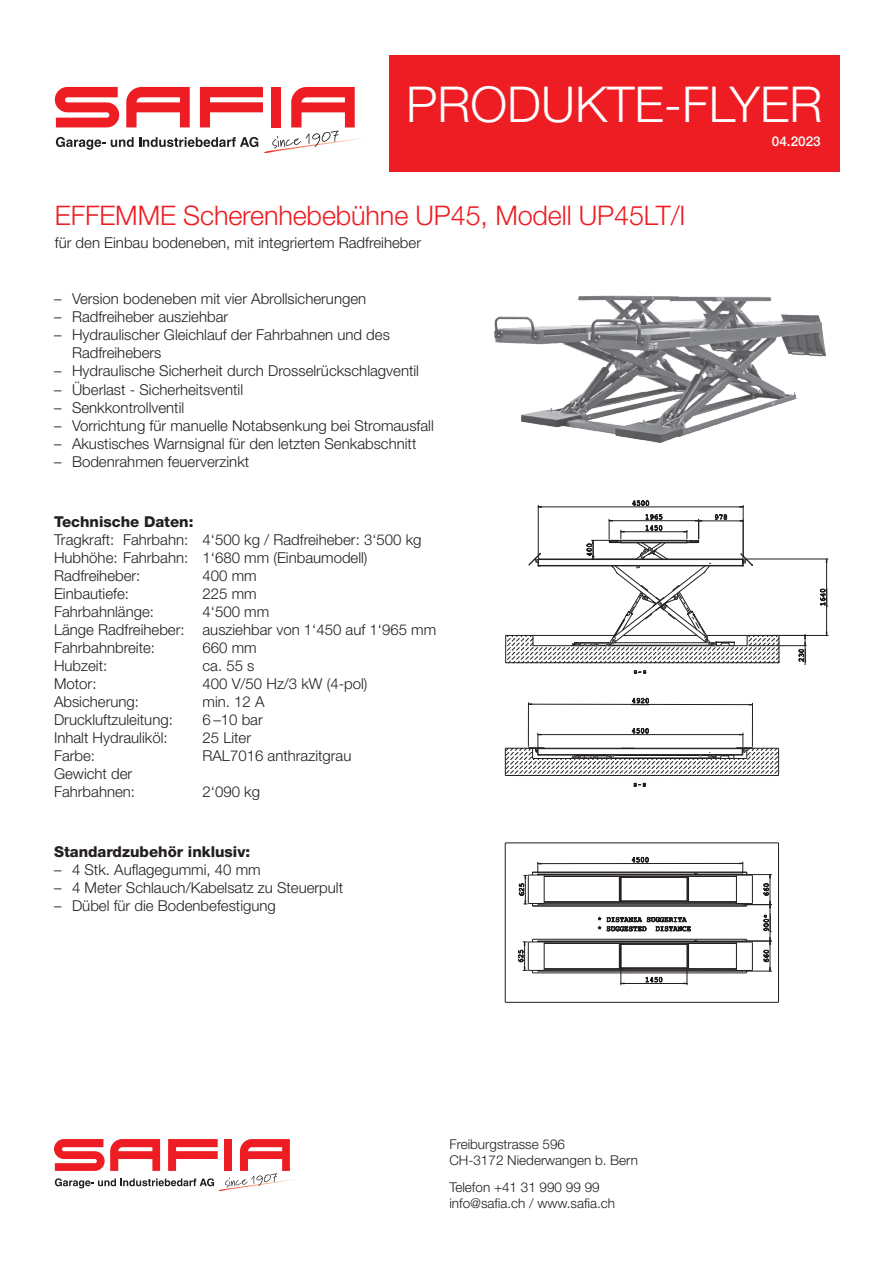
<style>
.page{position:relative;width:893px;height:1263px;background:#fff}
.page>*{position:absolute;margin:0;border:0;box-sizing:border-box;transform-origin:0 0}
.t1{font:300 49.5px "Helvetica Neue LT Std";color:#fff}
.t2{font:300 27px "Helvetica Neue LT Std";letter-spacing:-.005em;color:#ee1d23}
.t3{font:300 15px/18px "Helvetica Neue LT Std";color:#231f20}
.t4{font:800 15px "Helvetica Neue LT Std";color:#231f20}
.t5{font:300 13.5px/16.2px "Helvetica Neue LT Std";color:#231f20}
.t6{font:500 13.5px "Helvetica Neue LT Std";color:#fff}
</style>
<div class="page">
<svg style="left:55px;top:87px;width:307px;height:66px"></svg>
<div style="left:389px;top:55px;width:451px;height:117px;background:#ee1d23"></div>
<svg style="left:54px;top:1139px;width:241px;height:52px"></svg>
<img style="left:495px;top:296px;width:330px;height:147px">
<hr style="left:770px;top:905px;width:1px;height:36px;background:#231f20">
<hr style="left:538px;top:507px;width:205px;height:1px;background:#231f20">
<hr style="left:538px;top:505px;width:1px;height:53px;background:#231f20">
<hr style="left:743px;top:505px;width:1px;height:53px;background:#231f20">
<svg style="left:632px;top:500px;width:17px;height:6px"></svg>
<hr style="left:826px;top:559px;width:1px;height:76px;background:#231f20">
<hr style="left:780px;top:635px;width:48px;height:1px;background:#231f20">
<hr style="left:745px;top:559px;width:83px;height:1px;background:#231f20">
<svg style="left:820px;top:588px;width:8px;height:19px"></svg>
<hr style="left:528px;top:704px;width:224px;height:1px;background:#231f20">
<hr style="left:528px;top:703px;width:1px;height:43px;background:#231f20">
<hr style="left:752px;top:703px;width:1px;height:43px;background:#231f20">
<svg style="left:632px;top:697px;width:17px;height:7px"></svg>
<hr style="left:538px;top:863px;width:205px;height:1px;background:#231f20">
<svg style="left:631px;top:856px;width:18px;height:7px"></svg>
<svg style="left:597px;top:916px;width:94px;height:16px"></svg>
<hr style="left:621px;top:983px;width:66px;height:1px;background:#231f20">
<svg style="left:645px;top:976px;width:18px;height:7px"></svg>
<svg style="left:633px;top:670px;width:14px;height:4px"></svg>
<svg style="left:505px;top:728px;width:274px;height:48px"></svg>
<svg style="left:633px;top:782px;width:13px;height:5px"></svg>
<hr style="left:538px;top:970px;width:204px;height:1px;background:#231f20">
<hr style="left:544px;top:969px;width:192px;height:1px;background:#231f20">
<hr style="left:538px;top:971px;width:204px;height:1px;background:#231f20">
<hr style="left:621px;top:944px;width:66px;height:1px;background:#231f20">
<hr style="left:621px;top:967px;width:66px;height:1px;background:#231f20">
<hr style="left:621px;top:968px;width:66px;height:1px;background:#231f20">
<hr style="left:688px;top:968px;width:48px;height:1px;background:#231f20">
<svg style="left:683px;top:940px;width:15px;height:45px"></svg>
<svg style="left:619px;top:944px;width:8px;height:41px"></svg>
<hr style="left:544px;top:968px;width:75px;height:1px;background:#231f20">
<hr style="left:505px;top:843px;width:273px;height:1px;background:#231f20">
<hr style="left:532px;top:973px;width:215px;height:1px;background:#231f20">
<hr style="left:505px;top:1002px;width:273px;height:1px;background:#231f20">
<hr style="left:505px;top:843px;width:1px;height:159px;background:#231f20">
<hr style="left:778px;top:843px;width:1px;height:159px;background:#231f20">
<hr style="left:532px;top:939px;width:215px;height:1px;background:#231f20">
<hr style="left:538px;top:941px;width:204px;height:1px;background:#231f20">
<hr style="left:544px;top:943px;width:192px;height:1px;background:#231f20">
<hr style="left:544px;top:942px;width:192px;height:1px;background:#231f20">
<svg style="left:518px;top:939px;width:27px;height:34px"></svg>
<svg style="left:736px;top:914px;width:35px;height:59px"></svg>
<hr style="left:538px;top:903px;width:204px;height:1px;background:#231f20">
<hr style="left:544px;top:902px;width:192px;height:1px;background:#231f20">
<hr style="left:538px;top:904px;width:204px;height:1px;background:#231f20">
<hr style="left:621px;top:877px;width:66px;height:1px;background:#231f20">
<hr style="left:621px;top:900px;width:66px;height:1px;background:#231f20">
<hr style="left:621px;top:901px;width:66px;height:1px;background:#231f20">
<hr style="left:688px;top:901px;width:48px;height:1px;background:#231f20">
<svg style="left:686px;top:873px;width:12px;height:29px"></svg>
<svg style="left:619px;top:877px;width:8px;height:25px"></svg>
<hr style="left:544px;top:901px;width:75px;height:1px;background:#231f20">
<hr style="left:532px;top:906px;width:215px;height:1px;background:#231f20">
<hr style="left:532px;top:872px;width:215px;height:1px;background:#231f20">
<hr style="left:538px;top:874px;width:204px;height:1px;background:#231f20">
<hr style="left:544px;top:876px;width:192px;height:1px;background:#231f20">
<svg style="left:736px;top:862px;width:35px;height:46px"></svg>
<svg style="left:518px;top:862px;width:27px;height:44px"></svg>
<svg style="left:505px;top:514px;width:275px;height:150px"></svg>
<hr style="left:749px;top:645px;width:58px;height:1px;background:#231f20">
<hr style="left:749px;top:635px;width:58px;height:1px;background:#231f20">
<svg style="left:798px;top:634px;width:8px;height:31px"></svg>
<h1 class="t1" style="left:406px;top:74px;width:418px">PRODUKTE-FLYER</h1>
<p class="t6" style="left:772px;top:133px;width:50px">04.2023</p>
<h2 class="t2" style="left:55px;top:199px;width:632px">EFFEMME Scherenhebebühne UP45, Modell UP45LT/I</h2>
<p class="t3" style="left:55px;top:233px;width:368px">für den Einbau bodeneben, mit integriertem Radfreiheber</p>
<p class="t3" style="left:54px;top:290px;width:314px">– Version bodeneben mit vier Abrollsicherungen</p>
<p class="t3" style="left:54px;top:308px;width:176px">– Radfreiheber ausziehbar</p>
<p class="t3" style="left:72px;top:326px;width:319px;text-indent:-18px">– Hydraulischer Gleichlauf der Fahrbahnen und des<br>Radfreihebers</p>
<p class="t3" style="left:54px;top:362px;width:367px">– Hydraulische Sicherheit durch Drosselrückschlagventil</p>
<p class="t3" style="left:54px;top:380px;width:191px">– Überlast - Sicherheitsventil</p>
<p class="t3" style="left:54px;top:398px;width:132px">– Senkkontrollventil</p>
<p class="t3" style="left:54px;top:416px;width:381px">– Vorrichtung für manuelle Notabsenkung bei Stromausfall</p>
<p class="t3" style="left:54px;top:434px;width:364px">– Akustisches Warnsignal für den letzten Senkabschnitt</p>
<p class="t3" style="left:54px;top:452px;width:197px">– Bodenrahmen feuerverzinkt</p>
<p class="t4" style="left:54px;top:512px;width:141px">Technische Daten:</p>
<p class="t3" style="left:54px;top:530px;width:369px">Tragkraft: Fahrbahn: 4‘500 kg / Radfreiheber: 3‘500 kg<br>Hubhöhe: Fahrbahn: 1‘680 mm (Einbaumodell)<br>Radfreiheber:</p>
<p class="t3" style="left:202px;top:566px;width:56px">400 mm</p>
<p class="t3" style="left:54px;top:584px;width:77px">Einbautiefe:</p>
<p class="t3" style="left:202px;top:584px;width:56px">225 mm</p>
<p class="t3" style="left:54px;top:602px;width:102px">Fahrbahnlänge:</p>
<p class="t3" style="left:54px;top:602px;width:384px;text-indent:148px">4‘500 mm<br>Länge Radfreiheber: ausziehbar von 1‘450 auf 1‘965 mm<br>Fahrbahnbreite:</p>
<p class="t3" style="left:202px;top:638px;width:56px">660 mm</p>
<p class="t3" style="left:54px;top:656px;width:55px">Hubzeit:</p>
<p class="t3" style="left:202px;top:656px;width:53px">ca. 55 s</p>
<p class="t3" style="left:54px;top:674px;width:44px">Motor:</p>
<p class="t3" style="left:202px;top:674px;width:167px">400 V/50 Hz/3 kW (4-pol)</p>
<p class="t3" style="left:54px;top:692px;width:87px">Absicherung:</p>
<p class="t3" style="left:202px;top:692px;width:63px">min. 12 A</p>
<p class="t3" style="left:54px;top:710px;width:120px">Druckluftzuleitung:</p>
<p class="t3" style="left:202px;top:710px;width:62px">6 –10 bar</p>
<p class="t3" style="left:54px;top:728px;width:115px">Inhalt Hydrauliköl:</p>
<p class="t3" style="left:202px;top:728px;width:50px">25 Liter</p>
<p class="t3" style="left:54px;top:746px;width:43px">Farbe:</p>
<p class="t3" style="left:202px;top:746px;width:150px">RAL7016 anthrazitgrau</p>
<p class="t3" style="left:54px;top:764px;width:83px">Gewicht der<br>Fahrbahnen:</p>
<p class="t3" style="left:202px;top:782px;width:59px">2‘090 kg</p>
<p class="t4" style="left:54px;top:842px;width:198px">Standardzubehör inklusiv:</p>
<p class="t3" style="left:54px;top:860px;width:208px">– 4 Stk. Auflagegummi, 40 mm</p>
<p class="t3" style="left:54px;top:878px;width:291px">– 4 Meter Schlauch/Kabelsatz zu Steuerpult</p>
<p class="t3" style="left:54px;top:896px;width:223px">– Dübel für die Bodenbefestigung</p>
<p class="t5" style="left:449px;top:1135px;width:190px">Freiburgstrasse 596<br>CH-3172 Niederwangen b. Bern</p>
<p class="t5" style="left:449px;top:1178px;width:167px">Telefon +41 31 990 99 99 info@safia.ch / www.safia.ch</p>
</div>
